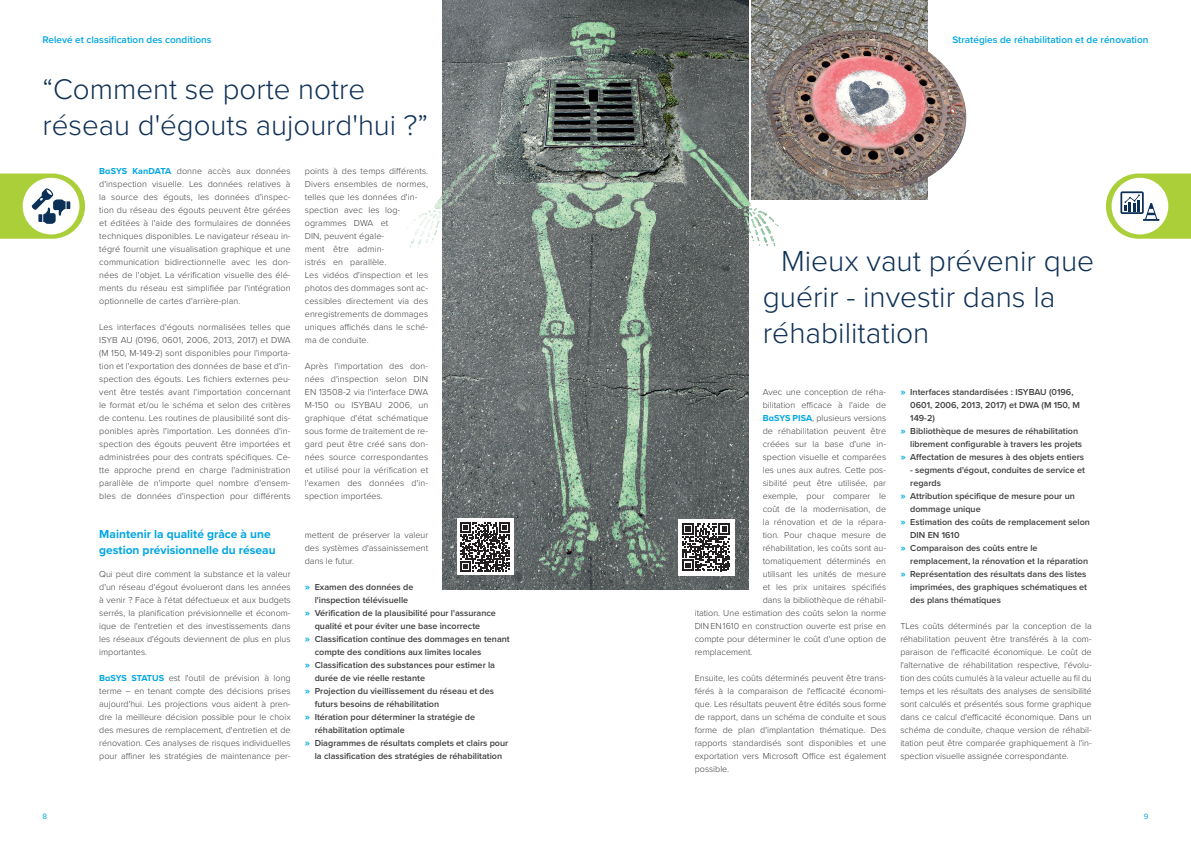
<style>
.page{position:relative;width:1191px;height:842px;background:#fff}
.page>*{position:absolute;margin:0;border:0;box-sizing:border-box;transform-origin:0 0}
.t1{font:300 30px/36px "Proxima Nova";color:#0f3156}
.t2{font:300 29.5px/35.4px "Proxima Nova";color:#0f3156}
.t3{font:700 12px/16px "Proxima Nova";color:#00a6e3}
.t4{font:600 10px "Proxima Nova";color:#00a6e3}
.Text{font:300 9px/13px "Proxima Nova";color:#3e3e3f;text-align:justify}
.t5{font:600 9px/13px "Proxima Nova";color:#3e3e3f}
.t6{font:8px "Proxima Nova";color:#00a6e3}
.s1{font-weight:700;color:#00a6e3}
.s2{font-weight:700;font-size:10px;color:#00ade6}
</style>
<div class="page">
<img style="left:407px;top:165px;width:372px;height:133px">
<img style="left:751px;top:0;width:176px;height:200px">
<img style="left:442px;top:0;width:306px;height:590px">
<img style="left:805px;top:39px;width:162px;height:161px">
<div style="left:457px;top:519px;width:56px;height:56px;background:#fff"></div>
<svg style="left:460px;top:522px;width:50px;height:49px"></svg>
<div style="left:677px;top:519px;width:57px;height:57px;background:#fff"></div>
<svg style="left:682px;top:523px;width:48px;height:48px"></svg>
<svg style="left:0;top:173px;width:85px;height:66px"></svg>
<svg style="left:1106px;top:173px;width:85px;height:66px"></svg>
<p class="t4" style="left:43px;top:32px;width:170px">Relevé et classification des conditions</p>
<p class="t4" style="left:952px;top:32px;width:197px">Stratégies de réhabilitation et de rénovation</p>
<p class="t2" style="left:43px;top:70px;width:387px">“Comment se porte notre réseau d'égouts aujourd'hui ?”</p>
<p class="Text" style="left:99px;top:164px;width:193px"><span class="s1">BaSYS KanDATA</span> donne accès aux données d'inspection visuelle. Les données relatives à la source des égouts, les données d'inspec&shy;tion du réseau des égouts peuvent être gérées et éditées à l'aide des formulaires de données techniques disponibles. Le navigateur réseau in&shy;tégré fournit une visualisation graphique et une communication bidirectionnelle avec les don&shy;nées de l'objet. La vérification visuelle des élé&shy;ments du réseau est simplifiée par l'intégration optionnelle de cartes d'arrière-plan.</p>
<p class="Text" style="left:99px;top:320px;width:193px">Les interfaces d'égouts normalisées telles que ISYB AU (0196, 0601, 2006, 2013, 2017) et DWA (M 150, M-149-2) sont disponibles pour l'importa&shy;tion et l'exportation des données de base et d'in&shy;spection des égouts. Les fichiers externes peu&shy;vent être testés avant l'importation concernant le format et/ou le schéma et selon des critères de contenu. Les routines de plausibilité sont dis&shy;ponibles après l'importation. Les données d'in&shy;spection des égouts peuvent être importées et administrées pour des contrats spécifiques. Ce&shy;tte approche prend en charge l'administration parallèle de n'importe quel nombre d'ensem&shy;bles de données d'inspection pour différents</p>
<p class="t3" style="left:99px;top:525px;width:178px">Maintenir la qualité grâce à une gestion prévisionnelle du réseau</p>
<p class="Text" style="left:99px;top:567px;width:193px">Qui peut dire comment la substance et la valeur d'un réseau d'égout évolueront dans les années à venir ? Face à l'état défectueux et aux budgets serrés, la planification prévisionnelle et économ&shy;ique de l'entretien et des investissements dans les réseaux d'égouts deviennent de plus en plus importantes.</p>
<p class="Text" style="left:99px;top:671px;width:193px"><span class="s1">BaSYS STATUS</span> est l'outil de prévision à long terme – en tenant compte des décisions prises aujourd'hui. Les projections vous aident à pren&shy;dre la meilleure décision possible pour le choix des mesures de remplacement, d'entretien et de rénovation. Ces analyses de risques individuelles pour affiner les stratégies de maintenance per-</p>
<p class="Text" style="left:305px;top:164px;width:125px;text-align:left">points à des temps différents.<br>Divers ensembles de normes, telles que les données d'in&shy;spection avec les log&shy;ogrammes DWA et<br>DIN, peuvent égale-<br>ment être admin-<br>istrés en parallèle.<br>Les vidéos d'inspection et les photos des dommages sont ac&shy;cessibles directement via des enregistrements de dommages uniques affichés dans le sché&shy;ma de conduite.</p>
<p class="Text" style="left:305px;top:359px;width:125px">Après l'importation des don&shy;nées d'inspection selon DIN EN 13508-2 via l'interface DWA M-150 ou ISYBAU 2006, un graphique d'état schématique sous forme de traitement de re&shy;gard peut être créé sans don&shy;nées source correspondantes et utilisé pour la vérification et l'examen des données d'in&shy;spection importées.</p>
<p class="Text" style="left:305px;top:528px;width:125px">mettent de préserver la valeur des systèmes d'assainissement dans le futur.</p>
<p class="t5" style="left:305px;top:580px;width:110px;text-align:center"><span class="s2">»</span> Examen des données de l'inspection télévisuelle</p>
<p class="t5" style="left:315px;top:606px;width:183px;text-indent:-10px"><span class="s2">»</span> Vérification de la plausibilité pour l'assurance qualité et pour éviter une base incorrecte</p>
<p class="t5" style="left:315px;top:632px;width:196px;text-indent:-10px"><span class="s2">»</span> Classification continue des dommages en tenant compte des conditions aux limites locales</p>
<p class="t5" style="left:315px;top:658px;width:182px;text-indent:-10px"><span class="s2">»</span> Classification des substances pour estimer la durée de vie réelle restante</p>
<p class="t5" style="left:315px;top:684px;width:181px;text-indent:-10px"><span class="s2">»</span> Projection du vieillissement du réseau et des futurs besoins de réhabilitation</p>
<p class="t5" style="left:315px;top:710px;width:162px;text-indent:-10px"><span class="s2">»</span> Itération pour déterminer la stratégie de réhabilitation optimale</p>
<p class="t5" style="left:305px;top:736px;width:205px;text-align:center"><span class="s2">»</span> Diagrammes de résultats complets et clairs pour la classification des stratégies de réhabilitation</p>
<p class="t1" style="left:763px;top:241px;width:333px;text-indent:18px">Mieux vaut prévenir que guérir - investir dans la réhabilitation</p>
<p class="Text" style="left:763px;top:385px;width:125px">Avec une conception de réha-</p>
<p class="Text" style="left:763px;top:398px;width:125px">bilitation efficace à l'aide de</p>
<p class="Text" style="left:763px;top:411px;width:125px"><span class="s1">BaSYS PISA</span>, plusieurs versions</p>
<p class="Text" style="left:763px;top:424px;width:125px">de réhabilitation peuvent être</p>
<p class="Text" style="left:763px;top:437px;width:125px">créées sur la base d'une in-</p>
<p class="Text" style="left:763px;top:450px;width:125px">spection visuelle et comparées</p>
<p class="Text" style="left:763px;top:463px;width:125px">les unes aux autres. Cette pos-</p>
<p class="Text" style="left:763px;top:476px;width:125px">sibilité peut être utilisée, par</p>
<p class="Text" style="left:763px;top:489px;width:125px">exemple, pour comparer le</p>
<p class="Text" style="left:763px;top:502px;width:125px">coût de la modernisation, de</p>
<p class="Text" style="left:763px;top:515px;width:125px">la rénovation et de la répara-</p>
<p class="Text" style="left:763px;top:528px;width:125px">tion. Pour chaque mesure de</p>
<p class="Text" style="left:763px;top:541px;width:125px">réhabilitation, les coûts sont au-</p>
<p class="Text" style="left:763px;top:554px;width:125px">tomatiquement déterminés en</p>
<p class="Text" style="left:763px;top:567px;width:125px">utilisant les unités de mesure</p>
<p class="Text" style="left:763px;top:580px;width:125px">et les prix unitaires spécifiés</p>
<p class="Text" style="left:763px;top:593px;width:125px">dans la bibliothèque de réhabil-</p>
<p class="Text" style="left:694px;top:606px;width:193px">itation. Une estimation des coûts selon la norme</p>
<p class="Text" style="left:694px;top:619px;width:193px">DIN EN 1610 en construction ouverte est prise en</p>
<p class="Text" style="left:694px;top:632px;width:193px">compte pour déterminer le coût d'une option de</p>
<p class="Text" style="left:694px;top:645px;width:59px">remplacement.</p>
<p class="Text" style="left:694px;top:671px;width:193px">Ensuite, les coûts déterminés peuvent être trans&shy;férés à la comparaison de l'efficacité économi&shy;que. Les résultats peuvent être édités sous forme de rapport, dans un schéma de conduite et sous forme de plan d'implantation thématique. Des rapports standardisés sont disponibles et une exportation vers Microsoft Office est également possible.</p>
<p class="t5" style="left:910px;top:385px;width:171px;text-indent:-10px"><span class="s2">»</span> Interfaces standardisées : ISYBAU (0196,<br>0601, 2006, 2013, 2017) et DWA (M 150, M<br>149-2)</p>
<p class="t5" style="left:910px;top:424px;width:173px;text-indent:-10px"><span class="s2">»</span> Bibliothèque de mesures de réhabilitation librement configurable à travers les projets</p>
<p class="t5" style="left:900px;top:450px;width:185px"><span class="s2">»</span> Affectation de mesures à des objets entiers</p>
<p class="t5" style="left:910px;top:463px;width:176px">- segments d'égout, conduites de service et regards</p>
<p class="t5" style="left:910px;top:489px;width:166px;text-indent:-10px"><span class="s2">»</span> Attribution spécifique de mesure pour un dommage unique</p>
<p class="t5" style="left:910px;top:515px;width:181px;text-indent:-10px"><span class="s2">»</span> Estimation des coûts de remplacement selon<br>DIN EN 1610</p>
<p class="t5" style="left:910px;top:541px;width:179px;text-indent:-10px"><span class="s2">»</span> Comparaison des coûts entre le remplacement, la rénovation et la réparation</p>
<p class="t5" style="left:910px;top:567px;width:178px;text-align:justify;text-indent:-10px"><span class="s2">»</span> Représentation des résultats dans des listes imprimées, des graphiques schématiques et des plans thématiques</p>
<p class="Text" style="left:900px;top:619px;width:193px">TLes coûts déterminés par la conception de la réhabilitation peuvent être transférés à la com&shy;paraison de l'efficacité économique. Le coût de l'alternative de réhabilitation respective, l'évolu&shy;tion des coûts cumulés à la valeur actuelle au fil du temps et les résultats des analyses de sensibilité sont calculés et présentés sous forme graphique dans ce calcul d'efficacité économique. Dans un schéma de conduite, chaque version de réhabil&shy;itation peut être comparée graphiquement à l'in&shy;spection visuelle assignée correspondante.</p>
<p class="t6" style="left:43px;top:811px;width:6px">8</p>
<p class="t6" style="left:1143px;top:811px;width:6px">9</p>
</div>
